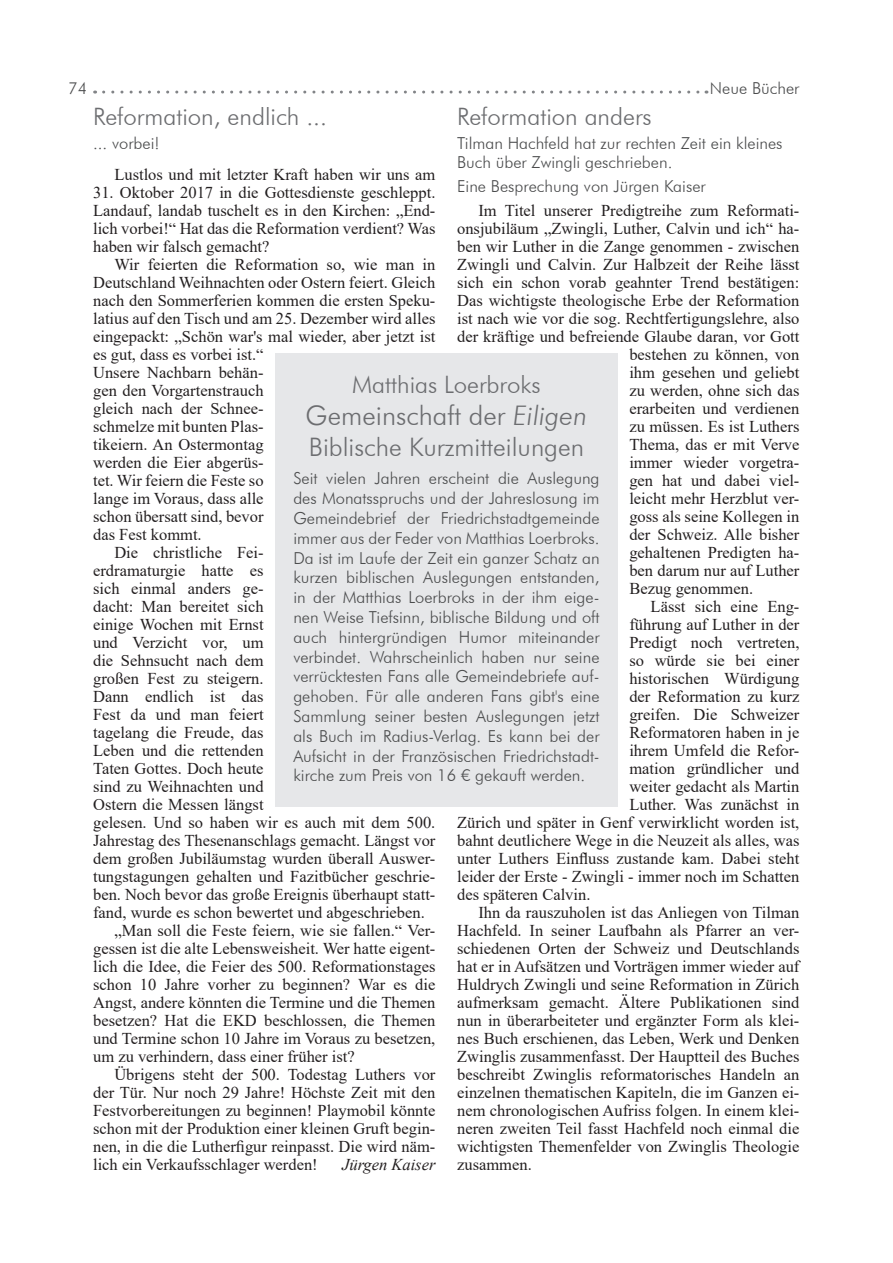
<style>
.page{position:relative;width:893px;height:1263px;background:#fff}
.page>*{position:absolute;margin:0;border:0;box-sizing:border-box;transform-origin:0 0}
.Huki_Head_groß{font:300 27px "Futura BT";color:#6c6d70}
.Huki_Head_groß-2{font:300 25.5px "Futura BT";color:#6c6d70}
.Huki_Head_groß-3{font:300 24px "Futura BT";color:#6c6d70}
.Huki_normaler_Fliest{font:16.5px/18px "Times New Roman";color:#231f20;text-align:justify}
.Huki_Head_klein{font:300 16.5px/19.8px "Futura BT";color:#4b4c4d}
.Huki_normaler_Fliest-2{font:italic 16.5px "Times New Roman";color:#231f20}
.s1{font-style:italic}
</style>
<div class="page">
<svg style="left:104px;top:91px;width:603px;height:3px"></svg>
<div style="left:276px;top:353px;width:342px;height:453px;background:#e6e7e9"></div>
<p class="Huki_Head_klein" style="left:68px;top:78px;width:21px">74</p>
<p class="Huki_Head_klein" style="left:710px;top:78px;width:91px">Neue Bücher</p>
<p class="Huki_Head_groß-3" style="left:93px;top:101px;width:236px">Reformation, endlich ...</p>
<p class="Huki_Head_klein" style="left:93px;top:133px;width:68px">... vorbei!</p>
<p class="Huki_normaler_Fliest" style="left:114px;top:165px;width:323px">Lustlos und mit letzter Kraft haben wir uns am</p>
<p class="Huki_normaler_Fliest" style="left:93px;top:183px;width:344px">31. Oktober 2017 in die Gottesdienste geschleppt.<br>Landauf, landab tuschelt es in den Kirchen: „End&shy;lich vorbei!“ Hat das die Reformation verdient? Was haben wir falsch gemacht?</p>
<p class="Huki_normaler_Fliest" style="left:93px;top:255px;width:344px;text-align:left;text-indent:21px">Wir feierten die Reformation so, wie man in<br>Deutschland Weihnachten oder Ostern feiert. Gleich nach den Sommerferien kommen die ersten Speku&shy;latius auf den Tisch und am 25. Dezember wird alles eingepackt: „Schön war's mal wieder, aber jetzt ist es gut, dass es vorbei ist.“<br>Unsere Nachbarn behän-<br>gen den Vorgartenstrauch<br>gleich nach der Schnee-<br>schmelze mit bunten Plas-<br>tikeiern. An Ostermontag<br>werden die Eier abgerüs-<br>tet. Wir feiern die Feste so<br>lange im Voraus, dass alle<br>schon übersatt sind, bevor<br>das Fest kommt.</p>
<p class="Huki_normaler_Fliest" style="left:93px;top:543px;width:344px;text-align:left;text-indent:21px">Die christliche Fei-<br>erdramaturgie hatte es<br>sich einmal anders ge-<br>dacht: Man bereitet sich<br>einige Wochen mit Ernst<br>und Verzicht vor, um<br>die Sehnsucht nach dem<br>großen Fest zu steigern.<br>Dann endlich ist das<br>Fest da und man feiert<br>tagelang die Freude, das<br>Leben und die rettenden<br>Taten Gottes. Doch heute<br>sind zu Weihnachten und<br>Ostern die Messen längst<br>gelesen. Und so haben wir es auch mit dem 500.<br>Jahrestag des Thesenanschlags gemacht. Längst vor dem großen Jubiläumstag wurden überall Auswer&shy;tungstagungen gehalten und Fazitbücher geschrie&shy;ben. Noch bevor das große Ereignis überhaupt statt&shy;fand, wurde es schon bewertet und abgeschrieben.</p>
<p class="Huki_normaler_Fliest" style="left:93px;top:921px;width:344px;text-indent:21px">„Man soll die Feste feiern, wie sie fallen.“ Ver&shy;gessen ist die alte Lebensweisheit. Wer hatte eigent&shy;lich die Idee, die Feier des 500. Reformationstages schon 10 Jahre vorher zu beginnen? War es die Angst, andere könnten die Termine und die Themen besetzen? Hat die EKD beschlossen, die Themen und Termine schon 10 Jahre im Voraus zu besetzen, um zu verhindern, dass einer früher ist?</p>
<p class="Huki_normaler_Fliest" style="left:93px;top:1065px;width:344px;text-indent:21px">Übrigens steht der 500. Todestag Luthers vor der Tür. Nur noch 29 Jahre! Höchste Zeit mit den Festvorbereitungen zu beginnen! Playmobil könnte schon mit der Produktion einer kleinen Gruft begin&shy;nen, in die die Lutherfigur reinpasst. Die wird näm&shy;lich ein Verkaufsschlager werden!</p>
<p class="Huki_Head_groß-3" style="left:457px;top:101px;width:196px">Reformation anders</p>
<p class="Huki_Head_klein" style="left:457px;top:133px;width:327px">Tilman Hachfeld hat zur rechten Zeit ein kleines<br>Buch über Zwingli geschrieben.</p>
<p class="Huki_Head_klein" style="left:457px;top:177px;width:250px">Eine Besprechung von Jürgen Kaiser</p>
<p class="Huki_normaler_Fliest" style="left:478px;top:201px;width:323px">Im Titel unserer Predigtreihe zum Reformati-</p>
<p class="Huki_normaler_Fliest" style="left:457px;top:219px;width:344px">onsjubiläum „Zwingli, Luther, Calvin und ich“ ha-</p>
<p class="Huki_normaler_Fliest" style="left:457px;top:237px;width:344px">ben wir Luther in die Zange genommen - zwischen</p>
<p class="Huki_normaler_Fliest" style="left:457px;top:255px;width:344px">Zwingli und Calvin. Zur Halbzeit der Reihe lässt</p>
<p class="Huki_normaler_Fliest" style="left:457px;top:273px;width:344px">sich ein schon vorab geahnter Trend bestätigen:</p>
<p class="Huki_normaler_Fliest" style="left:457px;top:291px;width:344px">Das wichtigste theologische Erbe der Reformation</p>
<p class="Huki_normaler_Fliest" style="left:457px;top:309px;width:344px">ist nach wie vor die sog. Rechtfertigungslehre, also</p>
<p class="Huki_normaler_Fliest" style="left:457px;top:327px;width:344px">der kräftige und befreiende Glaube daran, vor Gott</p>
<p class="Huki_normaler_Fliest" style="left:629px;top:345px;width:172px">bestehen zu können, von</p>
<p class="Huki_normaler_Fliest" style="left:629px;top:363px;width:172px">ihm gesehen und geliebt</p>
<p class="Huki_normaler_Fliest" style="left:629px;top:381px;width:172px">zu werden, ohne sich das</p>
<p class="Huki_normaler_Fliest" style="left:629px;top:399px;width:172px">erarbeiten und verdienen</p>
<p class="Huki_normaler_Fliest" style="left:629px;top:417px;width:172px">zu müssen. Es ist Luthers</p>
<p class="Huki_normaler_Fliest" style="left:629px;top:435px;width:172px">Thema, das er mit Verve</p>
<p class="Huki_normaler_Fliest" style="left:629px;top:453px;width:172px">immer wieder vorgetra-</p>
<p class="Huki_normaler_Fliest" style="left:629px;top:471px;width:172px">gen hat und dabei viel-</p>
<p class="Huki_normaler_Fliest" style="left:629px;top:489px;width:172px">leicht mehr Herzblut ver-</p>
<p class="Huki_normaler_Fliest" style="left:629px;top:507px;width:172px">goss als seine Kollegen in</p>
<p class="Huki_normaler_Fliest" style="left:629px;top:525px;width:172px">der Schweiz. Alle bisher</p>
<p class="Huki_normaler_Fliest" style="left:629px;top:543px;width:172px">gehaltenen Predigten ha-</p>
<p class="Huki_normaler_Fliest" style="left:629px;top:561px;width:172px">ben darum nur auf Luther</p>
<p class="Huki_normaler_Fliest" style="left:629px;top:579px;width:125px">Bezug genommen.</p>
<p class="Huki_normaler_Fliest" style="left:651px;top:597px;width:150px">Lässt sich eine Eng-</p>
<p class="Huki_normaler_Fliest" style="left:629px;top:615px;width:172px">führung auf Luther in der</p>
<p class="Huki_normaler_Fliest" style="left:629px;top:633px;width:172px">Predigt noch vertreten,</p>
<p class="Huki_normaler_Fliest" style="left:629px;top:651px;width:172px">so würde sie bei einer</p>
<p class="Huki_normaler_Fliest" style="left:629px;top:669px;width:172px">historischen Würdigung</p>
<p class="Huki_normaler_Fliest" style="left:629px;top:687px;width:172px">der Reformation zu kurz</p>
<p class="Huki_normaler_Fliest" style="left:629px;top:705px;width:172px">greifen. Die Schweizer</p>
<p class="Huki_normaler_Fliest" style="left:629px;top:723px;width:172px">Reformatoren haben in je</p>
<p class="Huki_normaler_Fliest" style="left:629px;top:741px;width:172px">ihrem Umfeld die Refor-</p>
<p class="Huki_normaler_Fliest" style="left:629px;top:759px;width:172px">mation gründlicher und</p>
<p class="Huki_normaler_Fliest" style="left:629px;top:777px;width:172px">weiter gedacht als Martin</p>
<p class="Huki_normaler_Fliest" style="left:629px;top:795px;width:172px">Luther. Was zunächst in</p>
<p class="Huki_normaler_Fliest" style="left:457px;top:813px;width:344px">Zürich und später in Genf verwirklicht worden ist,</p>
<p class="Huki_normaler_Fliest" style="left:457px;top:831px;width:344px">bahnt deutlichere Wege in die Neuzeit als alles, was</p>
<p class="Huki_normaler_Fliest" style="left:457px;top:849px;width:344px">unter Luthers Einfluss zustande kam. Dabei steht</p>
<p class="Huki_normaler_Fliest" style="left:457px;top:867px;width:344px">leider der Erste - Zwingli - immer noch im Schatten</p>
<p class="Huki_normaler_Fliest" style="left:457px;top:885px;width:135px">des späteren Calvin.</p>
<p class="Huki_normaler_Fliest" style="left:457px;top:903px;width:344px;text-indent:21px">Ihn da rauszuholen ist das Anliegen von Tilman Hachfeld. In seiner Laufbahn als Pfarrer an ver&shy;schiedenen Orten der Schweiz und Deutschlands hat er in Aufsätzen und Vorträgen immer wieder auf Huldrych Zwingli und seine Reformation in Zürich aufmerksam gemacht. Ältere Publikationen sind nun in überarbeiteter und ergänzter Form als klei&shy;nes Buch erschienen, das Leben, Werk und Denken Zwinglis zusammenfasst. Der Hauptteil des Buches beschreibt Zwinglis reformatorisches Handeln an einzelnen thematischen Kapiteln, die im Ganzen ei&shy;nem chronologischen Aufriss folgen. In einem klei&shy;neren zweiten Teil fasst Hachfeld noch einmal die wichtigsten Themenfelder von Zwinglis Theologie zusammen.</p>
<p class="Huki_Head_groß-3" style="left:352px;top:370px;width:190px">Matthias Loerbroks</p>
<p class="Huki_Head_groß" style="left:306px;top:399px;width:283px">Gemeinschaft der <span class="s1">Eiligen</span></p>
<p class="Huki_Head_groß-2" style="left:309px;top:431px;width:277px">Biblische Kurzmitteilungen</p>
<p class="Huki_Head_klein" style="left:293px;top:468px;width:308px;text-align:justify">Seit vielen Jahren erscheint die Auslegung des Monatsspruchs und der Jahreslosung im Gemeindebrief der Friedrichstadtgemeinde immer aus der Feder von Matthias Loerbroks.<br>Da ist im Laufe der Zeit ein ganzer Schatz an kurzen biblischen Auslegungen entstanden, in der Matthias Loerbroks in der ihm eige&shy;nen Weise Tiefsinn, biblische Bildung und oft auch hintergründigen Humor miteinander verbindet. Wahrscheinlich haben nur seine verrücktesten Fans alle Gemeindebriefe auf&shy;gehoben. Für alle anderen Fans gibt's eine Sammlung seiner besten Auslegungen jetzt als Buch im Radius-Verlag. Es kann bei der Aufsicht in der Französischen Friedrichstadt&shy;kirche zum Preis von 16 € gekauft werden.</p>
<p class="Huki_normaler_Fliest-2" style="left:342px;top:1153px;width:95px">Jürgen Kaiser</p>
</div>
